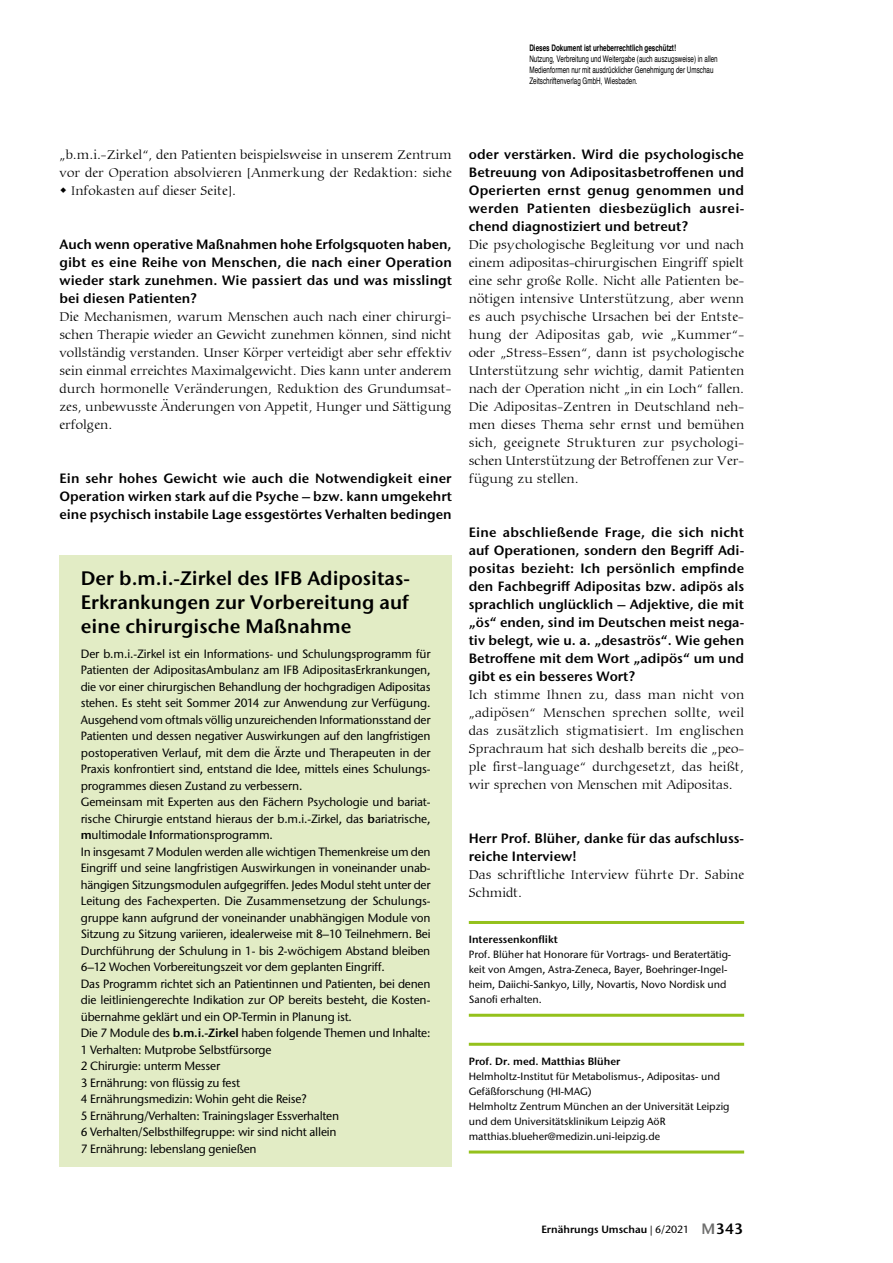
<style>
.page{position:relative;width:893px;height:1263px;background:#fff}
.page>*{position:absolute;margin:0;border:0;box-sizing:border-box;transform-origin:0 0}
.t1{font:600 19.5px/24px "Stone Sans ITC Pro";color:#000;text-align:justify}
.t2{font:300 13.5px/18px "Carmina BT";color:#000;text-align:justify}
.t3{font:600 13.5px/18px "Stone Sans ITC Pro";color:#000;text-align:justify}
.t4{font:500 12px/16.5px "Stone Sans ITC Std";letter-spacing:-.015em;color:#000}
.t5{font:500 10.5px/15px "Stone Sans ITC Std";color:#000}
.t6{font:600 10.5px "Stone Sans ITC Pro";color:#000}
.t7{font:9px/10.8px "Helvetica";color:#000;scale:.7 1}
.t8{font:700 9px "Helvetica";color:#000;scale:.7 1}
.s1{font-family:"Stone Sans ITC Pro";font-weight:600}
.s2{font-family:"Stone Sans ITC Std";font-weight:500}
.s3{font-size:15px;color:#6f6f6e}
.s4{font-size:15px}
</style>
<div class="page">
<hr style="left:469px;top:921px;width:275px;height:3px;background:#94c11c">
<hr style="left:469px;top:1014px;width:275px;height:3px;background:#94c11c">
<hr style="left:469px;top:1043px;width:275px;height:3px;background:#94c11c">
<hr style="left:469px;top:1150px;width:275px;height:3px;background:#94c11c">
<div style="left:60px;top:555px;width:392px;height:612px;background:#e2ecc5"></div>
<p class="t8" style="left:529px;top:41px;width:211px">Dieses Dokument ist urheberrechtlich geschützt!</p>
<p class="t7" style="left:529px;top:54px;width:271px">Nutzung, Verbreitung und Weitergabe (auch auszugsweise) in allen<br>Medienformen nur mit ausdrücklicher Genehmigung der Umschau<br>Zeitschriftenverlag GmbH, Wiesbaden.</p>
<p class="t2" style="left:60px;top:146px;width:394px">„b.m.i.-Zirkel“, den Patienten beispielsweise in unserem Zentrum</p>
<p class="t2" style="left:60px;top:164px;width:394px">vor der Operation absolvieren [Anmerkung der Redaktion: siehe</p>
<p class="t2" style="left:71px;top:182px;width:166px">Infokasten auf dieser Seite].</p>
<p class="t3" style="left:60px;top:235px;width:394px">Auch wenn operative Maßnahmen hohe Erfolgsquoten haben, gibt es eine Reihe von Menschen, die nach einer Operation wieder stark zunehmen. Wie passiert das und was misslingt bei diesen Patienten?</p>
<p class="t2" style="left:60px;top:308px;width:394px">Die Mechanismen, warum Menschen auch nach einer chirurgi&shy;schen Therapie wieder an Gewicht zunehmen können, sind nicht vollständig verstanden. Unser Körper verteidigt aber sehr effektiv sein einmal erreichtes Maximalgewicht. Dies kann unter anderem durch hormonelle Veränderungen, Reduktion des Grundumsat&shy;zes, unbewusste Änderungen von Appetit, Hunger und Sättigung erfolgen.</p>
<p class="t3" style="left:60px;top:469px;width:394px">Ein sehr hohes Gewicht wie auch die Notwendigkeit einer Operation wirken stark auf die Psyche – bzw. kann umgekehrt eine psychisch instabile Lage essgestörtes Verhalten bedingen</p>
<h1 class="t1" style="left:81px;top:566px;width:330px">Der b.m.i.-Zirkel des IFB Adipositas-Erkrankungen zur Vorbereitung auf eine chirurgische Maßnahme</h1>
<p class="t4" style="left:81px;top:645px;width:351px">Der b.m.i.-Zirkel ist ein Informations- und Schulungsprogramm für Patienten der AdipositasAmbulanz am IFB AdipositasErkrankungen, die vor einer chirurgischen Behandlung der hochgradigen Adipositas stehen. Es steht seit Sommer 2014 zur Anwendung zur Verfügung.<br>Ausgehend vom oftmals völlig unzureichenden Informationsstand der Patienten und dessen negativer Auswirkungen auf den langfristigen postoperativen Verlauf, mit dem die Ärzte und Therapeuten in der Praxis konfrontiert sind, entstand die Idee, mittels eines Schulungs&shy;programmes diesen Zustand zu verbessern.<br>Gemeinsam mit Experten aus den Fächern Psychologie und bariat&shy;rische Chirurgie entstand hieraus der b.m.i.-Zirkel, das <span class="s1">b</span>ariatrische, <span class="s1">m</span>ultimodale <span class="s1">I</span>nformationsprogramm.<br>In insgesamt 7 Modulen werden alle wichtigen Themenkreise um den Eingriff und seine langfristigen Auswirkungen in voneinander unab&shy;hängigen Sitzungsmodulen aufgegriffen. Jedes Modul steht unter der Leitung des Fachexperten. Die Zusammensetzung der Schulungs&shy;gruppe kann aufgrund der voneinander unabhängigen Module von Sitzung zu Sitzung variieren, idealerweise mit 8–10 Teilnehmern. Bei Durchführung der Schulung in 1- bis 2-wöchigem Abstand bleiben 6–12 Wochen Vorbereitungszeit vor dem geplanten Eingriff.<br>Das Programm richtet sich an Patientinnen und Patienten, bei denen die leitliniengerechte Indikation zur OP bereits besteht, die Kosten&shy;übernahme geklärt und ein OP-Termin in Planung ist.<br>Die 7 Module des <span class="s1">b.m.i.-Zirkel</span> haben folgende Themen und Inhalte:<br>1 Verhalten: Mutprobe Selbstfürsorge<br>2 Chirurgie: unterm Messer<br>3 Ernährung: von flüssig zu fest<br>4 Ernährungsmedizin: Wohin geht die Reise?<br>5 Ernährung/Verhalten: Trainingslager Essverhalten<br>6 Verhalten/Selbsthilfegruppe: wir sind nicht allein<br>7 Ernährung: lebenslang genießen</p>
<p class="t3" style="left:469px;top:146px;width:277px">oder verstärken. Wird die psychologische Betreuung von Adipositasbetroffenen und Operierten ernst genug genommen und werden Patienten diesbezüglich ausrei&shy;chend diagnostiziert und betreut?</p>
<p class="t2" style="left:469px;top:236px;width:277px">Die psychologische Begleitung vor und nach einem adipositas-chirurgischen Eingriff spielt eine sehr große Rolle. Nicht alle Patienten be&shy;nötigen intensive Unterstützung, aber wenn es auch psychische Ursachen bei der Entste&shy;hung der Adipositas gab, wie „Kummer“- oder „Stress-Essen“, dann ist psychologische Unterstützung sehr wichtig, damit Patienten nach der Operation nicht „in ein Loch“ fallen.<br>Die Adipositas-Zentren in Deutschland neh&shy;men dieses Thema sehr ernst und bemühen sich, geeignete Strukturen zur psychologi&shy;schen Unterstützung der Betroffenen zur Ver&shy;fügung zu stellen.</p>
<p class="t3" style="left:469px;top:523px;width:277px">Eine abschließende Frage, die sich nicht auf Operationen, sondern den Begriff Adi&shy;positas bezieht: Ich persönlich empfinde den Fachbegriff Adipositas bzw. adipös als sprachlich unglücklich – Adjektive, die mit „ös“ enden, sind im Deutschen meist nega&shy;tiv belegt, wie u. a. „desaströs“. Wie gehen Betroffene mit dem Wort „adipös“ um und gibt es ein besseres Wort?</p>
<p class="t2" style="left:469px;top:686px;width:277px">Ich stimme Ihnen zu, dass man nicht von „adipösen“ Menschen sprechen sollte, weil das zusätzlich stigmatisiert. Im englischen Sprachraum hat sich deshalb bereits die „peo&shy;ple first-language“ durchgesetzt, das heißt, wir sprechen von Menschen mit Adipositas.</p>
<p class="t3" style="left:469px;top:829px;width:277px">Herr Prof. Blüher, danke für das aufschluss&shy;reiche Interview!</p>
<p class="t2" style="left:469px;top:866px;width:277px">Das schriftliche Interview führte Dr. Sabine<br>Schmidt.</p>
<p class="t6" style="left:469px;top:933px;width:90px">Interessenkonflikt</p>
<p class="t5" style="left:469px;top:947px;width:264px">Prof. Blüher hat Honorare für Vortrags- und Beratertätig&shy;keit von Amgen, Astra-Zeneca, Bayer, Boehringer-Ingel&shy;heim, Daiichi-Sankyo, Lilly, Novartis, Novo Nordisk und Sanofi erhalten.</p>
<p class="t6" style="left:469px;top:1055px;width:153px">Prof. Dr. med. Matthias Blüher</p>
<p class="t5" style="left:469px;top:1069px;width:262px">Helmholtz-Institut für Metabolismus-, Adipositas- und Gefäßforschung (HI-MAG)<br>Helmholtz Zentrum München an der Universität Leipzig und dem Universitätsklinikum Leipzig AöR matthias.blueher@medizin.uni-leipzig.de</p>
<p class="t6" style="left:541px;top:1222px;width:204px">Ernährungs Umschau <span class="s2">| 6/2021</span> <span class="s3">M</span><span class="s4">343</span></p>
</div>
